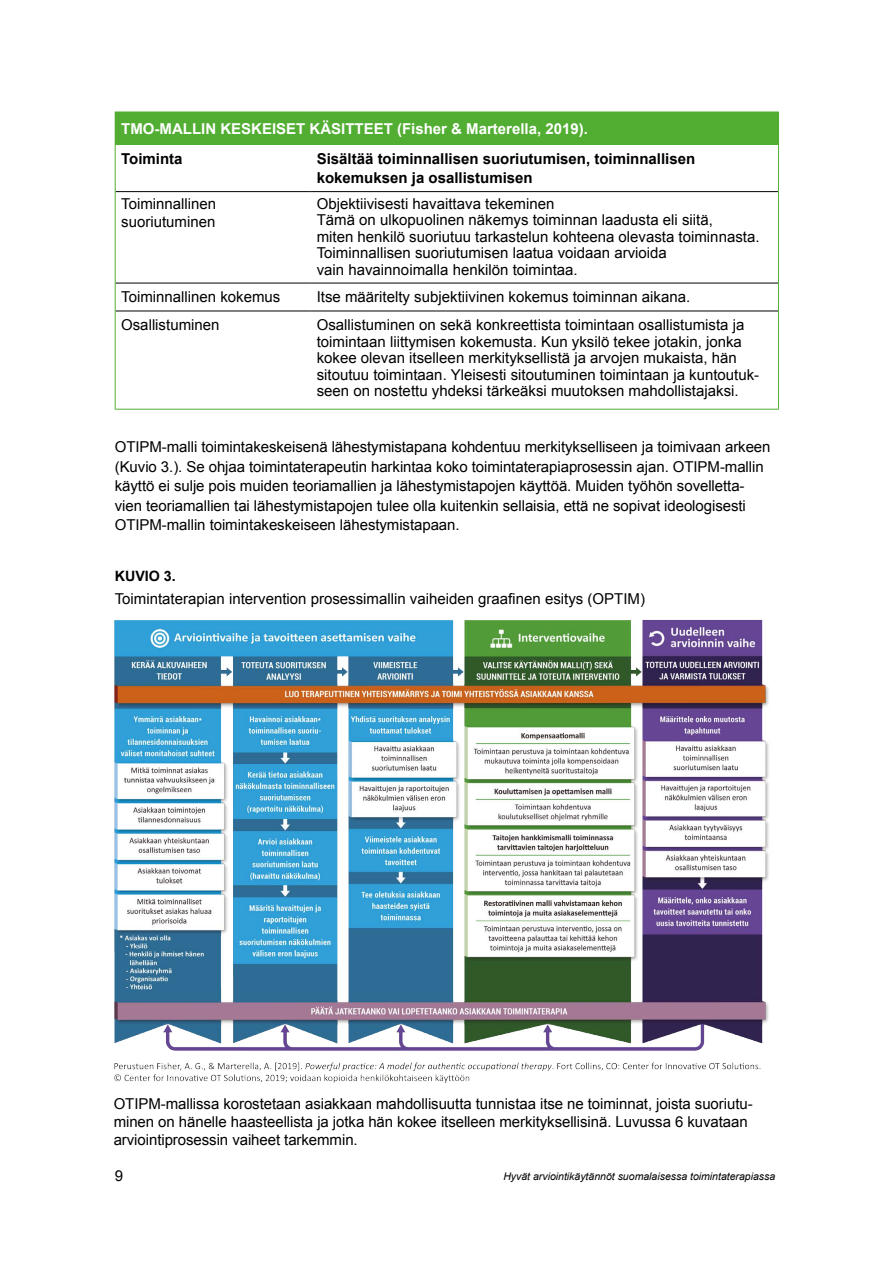
<style>
.page{position:relative;width:893px;height:1263px;background:#fff}
.page>*{position:absolute;margin:0;border:0;box-sizing:border-box;transform-origin:0 0}
.t1{font:15px/16.5px "Arial";color:#000}
.t2{font:700 15px/19.5px "Arial";color:#000}
.t3{font:700 15px "Arial";color:#fff}
.t4{font:700 14.25px "Arial";color:#000}
.t5{font:italic 10.5px "Arial";color:#000}
</style>
<div class="page">
<div style="left:115px;top:112px;width:663px;height:32px;background:#52ae32"></div>
<hr style="left:116px;top:191px;width:195px;height:1px;background:#000">
<hr style="left:311px;top:191px;width:467px;height:1px;background:#000">
<hr style="left:116px;top:283px;width:195px;height:1px;background:#000">
<hr style="left:311px;top:283px;width:467px;height:1px;background:#000">
<hr style="left:116px;top:311px;width:195px;height:1px;background:#000">
<hr style="left:311px;top:311px;width:467px;height:1px;background:#000">
<hr style="left:778px;top:144px;width:1px;height:48px;background:#52ae32">
<hr style="left:778px;top:192px;width:1px;height:91px;background:#52ae32">
<svg style="left:778px;top:283px;width:1px;height:28px"></svg>
<hr style="left:778px;top:311px;width:1px;height:98px;background:#52ae32">
<hr style="left:115px;top:409px;width:196px;height:1px;background:#52ae32">
<hr style="left:311px;top:409px;width:468px;height:1px;background:#52ae32">
<hr style="left:778px;top:112px;width:1px;height:32px;background:#52ae32">
<hr style="left:115px;top:144px;width:1px;height:48px;background:#52ae32">
<hr style="left:115px;top:192px;width:1px;height:91px;background:#52ae32">
<svg style="left:115px;top:283px;width:1px;height:28px"></svg>
<hr style="left:115px;top:311px;width:1px;height:98px;background:#52ae32">
<img style="left:114px;top:619px;width:655px;height:464px">
<p class="t3" style="left:121px;top:118px;width:468px">TMO-MALLIN KESKEISET KÄSITTEET (Fisher &amp; Marterella, 2019).</p>
<p class="t2" style="left:121px;top:149px;width:63px">Toiminta</p>
<p class="t2" style="left:317px;top:149px;width:380px">Sisältää toiminnallisen suoriutumisen, toiminnallisen kokemuksen ja osallistumisen</p>
<p class="t1" style="left:121px;top:194px;width:97px;line-height:18px">Toiminnallinen suoriutuminen</p>
<p class="t1" style="left:317px;top:195px;width:444px">Objektiivisesti havaittava tekeminen<br>Tämä on ulkopuolinen näkemys toiminnan laadusta eli siitä,<br>miten henkilö suoriutuu tarkastelun kohteena olevasta toiminnasta.<br>Toiminnallisen suoriutumisen laatua voidaan arvioida<br>vain havainnoimalla henkilön toimintaa.</p>
<p class="t1" style="left:121px;top:289px;width:161px">Toiminnallinen kokemus</p>
<p class="t1" style="left:317px;top:289px;width:375px">Itse määritelty subjektiivinen kokemus toiminnan aikana.</p>
<p class="t1" style="left:121px;top:317px;width:100px">Osallistuminen</p>
<p class="t1" style="left:317px;top:317px;width:444px">Osallistuminen on sekä konkreettista toimintaan osallistumista ja toimintaan liittymisen kokemusta. Kun yksilö tekee jotakin, jonka kokee olevan itselleen merkityksellistä ja arvojen mukaista, hän sitoutuu toimintaan. Yleisesti sitoutuminen toimintaan ja kuntoutuk&shy;seen on nostettu yhdeksi tärkeäksi muutoksen mahdollistajaksi.</p>
<p class="t1" style="left:115px;top:437px;width:657px;line-height:19.5px">OTIPM-malli toimintakeskeisenä lähestymistapana kohdentuu merkitykselliseen ja toimivaan arkeen (Kuvio 3.). Se ohjaa toimintaterapeutin harkintaa koko toimintaterapiaprosessin ajan. OTIPM-mallin käyttö ei sulje pois muiden teoriamallien ja lähestymistapojen käyttöä. Muiden työhön sovelletta&shy;vien teoriamallien tai lähestymistapojen tulee olla kuitenkin sellaisia, että ne sopivat ideologisesti OTIPM-mallin toimintakeskeiseen lähestymistapaan.</p>
<p class="t4" style="left:115px;top:567px;width:62px">KUVIO 3.</p>
<p class="t1" style="left:115px;top:590px;width:532px">Toimintaterapian intervention prosessimallin vaiheiden graafinen esitys (OPTIM)</p>
<p class="t1" style="left:114px;top:1095px;width:640px;line-height:18px">OTIPM-mallissa korostetaan asiakkaan mahdollisuutta tunnistaa itse ne toiminnat, joista suoriutu&shy;minen on hänelle haasteellista ja jotka hän kokee itselleen merkityksellisinä. Luvussa 6 kuvataan arviointiprosessin vaiheet tarkemmin.</p>
<p class="t1" style="left:115px;top:1167px;width:10px">9</p>
<p class="t5" style="left:503px;top:1169px;width:273px">Hyvät arviointikäytännöt suomalaisessa toimintaterapiassa</p>
</div>
